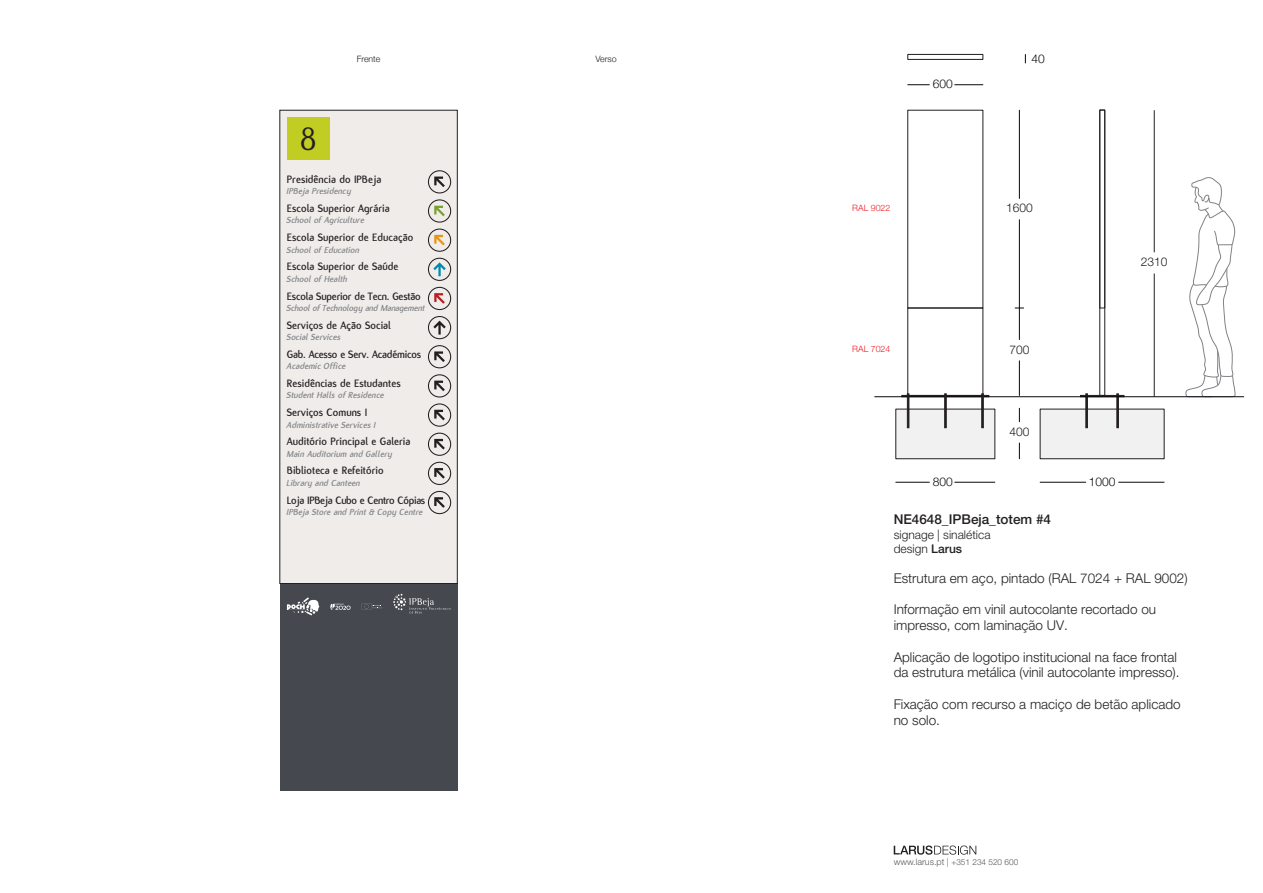
<style>
.page{position:relative;width:1263px;height:893px;background:#fff}
.page>*{position:absolute;margin:0;border:0;box-sizing:border-box;transform-origin:0 0}
.t1{font:35.55px "Flux";color:#231f20}
.t2{font:300 13.5px/15.8px "Helvetica Neue LT Pro";color:#231f20}
.t3{font:500 13.5px "Helvetica Neue LT Pro";color:#231f20}
.t4{font:300 12px/14.4px "Helvetica Neue LT Pro";color:#231f20}
.t5{font:300 12px "Helvetica Neue LT Pro";color:#1d1d1b}
.t6{font:300 12px "Helvetica Neue";color:#0e0810}
.t7{font:700 11.55px "Flux";color:#231f20}
.t8{font:700 11.55px "Flux";letter-spacing:-.02em;color:#231f20}
.t9{font:700 11.55px "Flux";letter-spacing:-.03em;color:#231f20}
.t10{font:italic 700 9.45px "Flux";color:#808285}
.t11{font:italic 700 9.45px "Flux";letter-spacing:-.02em;color:#808285}
.t12{font:300 9px "Helvetica Neue LT Pro";color:#585757}
.t13{font:300 8.7px "Helvetica Neue";color:#ed1d24}
.t14{font:300 8.7px "Helvetica Neue";color:#231f20}
.s1{font-weight:500}
.s2{font-size:8.25px}
</style>
<div class="page">
<svg style="left:894px;top:845px;width:82px;height:10px"></svg>
<hr style="left:1019px;top:110px;width:1px;height:88px;background:#0c060e">
<hr style="left:1019px;top:220px;width:1px;height:88px;background:#0c060e">
<hr style="left:1019px;top:308px;width:1px;height:32px;background:#0c060e">
<hr style="left:1019px;top:361px;width:1px;height:34px;background:#0c060e">
<svg style="left:1019px;top:408px;width:1px;height:14px"></svg>
<svg style="left:1019px;top:443px;width:1px;height:16px"></svg>
<hr style="left:1154px;top:110px;width:1px;height:142px;background:#231f20">
<hr style="left:1154px;top:274px;width:1px;height:123px;background:#231f20">
<svg style="left:955px;top:84px;width:28px;height:1px"></svg>
<svg style="left:908px;top:84px;width:21px;height:1px"></svg>
<hr style="left:955px;top:482px;width:40px;height:1px;background:#0c060e">
<hr style="left:896px;top:482px;width:33px;height:1px;background:#0c060e">
<hr style="left:1119px;top:482px;width:45px;height:1px;background:#0c060e">
<hr style="left:1040px;top:482px;width:46px;height:1px;background:#0c060e">
<svg style="left:1185px;top:177px;width:50px;height:221px"></svg>
<hr style="left:902px;top:395px;width:87px;height:2px;background:#231f20">
<div style="left:896px;top:409px;width:99px;height:50px;background:#f1f1f2;border:1px solid #231f20"></div>
<div style="left:1040px;top:409px;width:124px;height:50px;background:#f1f1f2;border:1px solid #231f20"></div>
<div style="left:1099px;top:110px;width:6px;height:198px;border:1px solid #231f20"></div>
<hr style="left:1080px;top:395px;width:44px;height:2px;background:#231f20">
<hr style="left:1086px;top:394px;width:1px;height:34px;background:#231f20">
<hr style="left:1117px;top:394px;width:1px;height:34px;background:#231f20">
<div style="left:907px;top:54px;width:76px;height:6px;border:1px solid #231f20"></div>
<hr style="left:875px;top:396px;width:369px;height:1px;background:#0c060e">
<hr style="left:907px;top:394px;width:2px;height:34px;background:#231f20">
<div style="left:944px;top:394px;width:2px;height:34px;background:#231f20;border:1px solid #231f20"></div>
<div style="left:981px;top:394px;width:2px;height:34px;background:#231f20;border:1px solid #231f20"></div>
<div style="left:280px;top:583px;width:177px;height:208px;background:#45494f"></div>
<svg style="left:393px;top:594px;width:58px;height:20px"></svg>
<svg style="left:287px;top:597px;width:32px;height:18px"></svg>
<svg style="left:330px;top:604px;width:21px;height:6px"></svg>
<svg style="left:362px;top:603px;width:20px;height:7px"></svg>
<div style="left:280px;top:110px;width:177px;height:473px;background:#efecea"></div>
<div style="left:428px;top:170px;width:23px;height:23px;border:1px solid #231f20;border-radius:50%"></div>
<svg style="left:434px;top:177px;width:11px;height:10px"></svg>
<div style="left:428px;top:199px;width:23px;height:24px;border:1px solid #231f20;border-radius:50%"></div>
<svg style="left:434px;top:206px;width:11px;height:10px"></svg>
<div style="left:428px;top:229px;width:23px;height:23px;border:1px solid #231f20;border-radius:50%"></div>
<svg style="left:434px;top:235px;width:11px;height:10px"></svg>
<div style="left:428px;top:258px;width:23px;height:23px;border:1px solid #231f20;border-radius:50%"></div>
<svg style="left:433px;top:262px;width:13px;height:14px"></svg>
<div style="left:428px;top:287px;width:23px;height:23px;border:1px solid #231f20;border-radius:50%"></div>
<svg style="left:434px;top:293px;width:11px;height:11px"></svg>
<div style="left:428px;top:403px;width:23px;height:24px;border:1px solid #231f20;border-radius:50%"></div>
<svg style="left:434px;top:410px;width:11px;height:10px"></svg>
<div style="left:428px;top:345px;width:23px;height:23px;border:1px solid #231f20;border-radius:50%"></div>
<svg style="left:434px;top:351px;width:11px;height:11px"></svg>
<div style="left:428px;top:316px;width:23px;height:23px;border:1px solid #231f20;border-radius:50%"></div>
<svg style="left:433px;top:321px;width:13px;height:14px"></svg>
<div style="left:428px;top:433px;width:23px;height:23px;border:1px solid #231f20;border-radius:50%"></div>
<svg style="left:434px;top:439px;width:11px;height:11px"></svg>
<div style="left:428px;top:462px;width:23px;height:23px;border:1px solid #231f20;border-radius:50%"></div>
<svg style="left:434px;top:468px;width:11px;height:11px"></svg>
<div style="left:428px;top:491px;width:23px;height:23px;border:1px solid #231f20;border-radius:50%"></div>
<svg style="left:434px;top:497px;width:11px;height:11px"></svg>
<div style="left:287px;top:118px;width:43px;height:42px;background:#c2cd23"></div>
<div style="left:428px;top:374px;width:23px;height:23px;border:1px solid #231f20;border-radius:50%"></div>
<svg style="left:434px;top:381px;width:11px;height:10px"></svg>
<p class="t14" style="left:357px;top:52px;width:25px">Frente</p>
<p class="t14" style="left:595px;top:52px;width:23px">Verso</p>
<p class="t6" style="left:1031px;top:49px;width:15px">40</p>
<h1 class="t1" style="left:300px;top:119px;width:18px">8</h1>
<p class="t7" style="left:287px;top:173px;width:96px">Presidência do IPBeja</p>
<p class="t10" style="left:287px;top:186px;width:66px">IPBeja Presidency</p>
<p class="t7" style="left:287px;top:202px;width:104px">Escola Superior Agrária</p>
<p class="t10" style="left:287px;top:215px;width:79px">School of Agriculture</p>
<p class="t7" style="left:287px;top:231px;width:128px">Escola Superior de Educação</p>
<p class="t10" style="left:287px;top:244px;width:74px">School of Education</p>
<p class="t7" style="left:287px;top:260px;width:113px">Escola Superior de Saúde</p>
<p class="t10" style="left:287px;top:273px;width:62px">School of Health</p>
<p class="t8" style="left:287px;top:289px;width:135px">Escola Superior de Tecn. Gestão</p>
<p class="t11" style="left:287px;top:303px;width:140px">School of Technology and Management</p>
<p class="t7" style="left:287px;top:319px;width:106px">Serviços de Ação Social</p>
<p class="t10" style="left:287px;top:332px;width:55px">Social Services</p>
<p class="t8" style="left:287px;top:348px;width:136px">Gab. Acesso e Serv. Académicos</p>
<p class="t10" style="left:287px;top:361px;width:60px">Academic Office</p>
<p class="t7" style="left:287px;top:377px;width:115px">Residências de Estudantes</p>
<p class="t10" style="left:287px;top:390px;width:99px">Student Halls of Residence</p>
<p class="t7" style="left:287px;top:406px;width:82px">Serviços Comuns I</p>
<p class="t10" style="left:287px;top:419px;width:91px">Administrative Services I</p>
<p class="t7" style="left:287px;top:435px;width:125px">Auditório Principal e Galeria</p>
<p class="t10" style="left:287px;top:448px;width:107px">Main Auditorium and Gallery</p>
<p class="t7" style="left:287px;top:464px;width:98px">Biblioteca e Refeitório</p>
<p class="t10" style="left:287px;top:477px;width:75px">Library and Canteen</p>
<p class="t9" style="left:287px;top:493px;width:140px">Loja IPBeja Cubo e Centro Cópias</p>
<p class="t10" style="left:287px;top:507px;width:138px">IPBeja Store and Print &amp; Copy Centre</p>
<p class="t6" style="left:933px;top:75px;width:22px">600</p>
<p class="t13" style="left:852px;top:201px;width:40px">RAL 9022</p>
<p class="t13" style="left:852px;top:342px;width:40px">RAL 7024</p>
<p class="t5" style="left:1006px;top:201px;width:28px">1600</p>
<p class="t5" style="left:1141px;top:255px;width:28px">2310</p>
<p class="t5" style="left:1009px;top:342px;width:22px">700</p>
<p class="t5" style="left:1009px;top:424px;width:22px">400</p>
<p class="t6" style="left:933px;top:472px;width:22px">800</p>
<p class="t6" style="left:1089px;top:472px;width:28px">1000</p>
<p class="t3" style="left:894px;top:512px;width:159px">NE4648_IPBeja_totem #4</p>
<p class="t4" style="left:894px;top:527px;width:98px">signage | sinalética design <span class="s1">Larus</span></p>
<p class="t2" style="left:894px;top:570px;width:295px">Estrutura em aço, pintado (RAL 7024 + RAL 9002)</p>
<p class="t2" style="left:894px;top:601px;width:264px">Informação em vinil autocolante recortado ou impresso, com laminação UV.</p>
<p class="t2" style="left:894px;top:649px;width:287px">Aplicação de logotipo institucional na face frontal da estrutura metálica (vinil autocolante impresso).</p>
<p class="t2" style="left:894px;top:696px;width:288px">Fixação com recurso a maciço de betão aplicado no solo.</p>
<p class="t12" style="left:894px;top:856px;width:126px">www.larus.pt | <span class="s2">+351 234 520 600</span></p>
</div>
